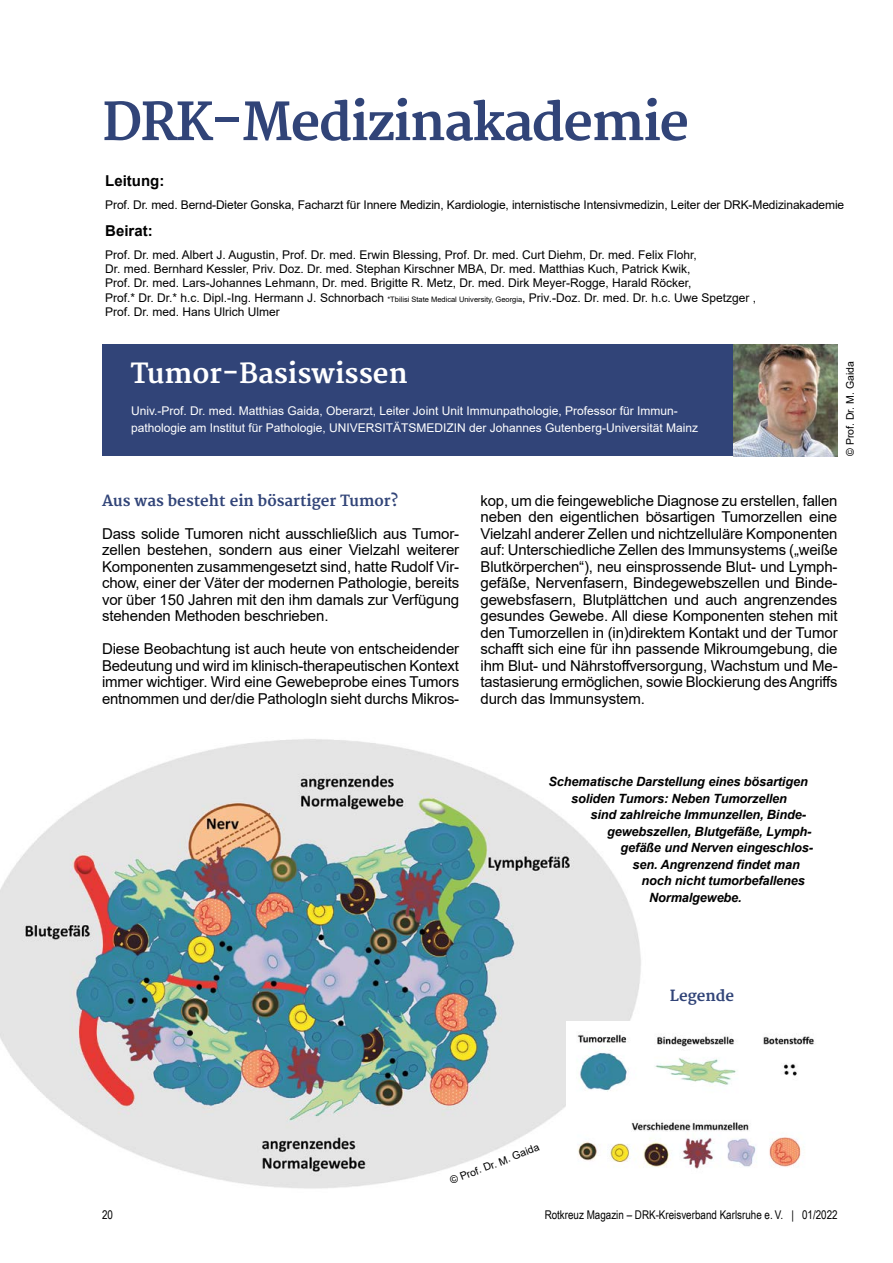
<style>
.page{position:relative;width:893px;height:1263px;background:#fff}
.page>*{position:absolute;margin:0;border:0;box-sizing:border-box;transform-origin:0 0}
.t1{font:700 51px "Merriweather";letter-spacing:-.03em;color:#314478}
.t2{font:700 27px "Merriweather";color:#fff}
.t3{font:15px/16.5px "Arial";letter-spacing:-.01em;color:#000;text-align:justify}
.t4{font:700 15px "Merriweather";color:#314478}
.t5{font:700 15px "Arial";color:#000}
.t6{font:italic 700 12.75px/16.5px "Arial";letter-spacing:-.01em;color:#000;text-align:center}
.t7{font:12px/14.4px "Arial";color:#000}
.t8{font:12px/16.5px "Arial";color:#fff}
.t9{font:12px "Arial Narrow";color:#000}
.t10{font:10.5px "Arial";color:#000}
.s1{font-size:7.5px}
</style>
<div class="page">
<div style="left:102px;top:335px;width:736px;height:121px;background:#314478"></div>
<div style="left:92px;top:163px;width:793px;height:181px;background:#fff"></div>
<img style="left:733px;top:344px;width:105px;height:112px">
<img style="left:0;top:739px;width:641px;height:450px">
<img style="left:567px;top:1021px;width:74px;height:89px">
<img style="left:567px;top:1110px;width:234px;height:73px">
<img style="left:655px;top:1036px;width:160px;height:49px">
<h1 class="t1" style="left:102px;top:92px;width:589px">DRK-Medizinakademie</h1>
<p class="t5" style="left:105px;top:170px;width:61px">Leitung:</p>
<p class="t7" style="left:105px;top:198px;width:740px">Prof. Dr. med. Bernd-Dieter Gonska, Facharzt für Innere Medizin, Kardiologie, internistische Intensivmedizin, Leiter der DRK-Medizinakademie</p>
<p class="t5" style="left:105px;top:220px;width:49px">Beirat:</p>
<p class="t7" style="left:105px;top:247px;width:652px">Prof. Dr. med. Albert J. Augustin, Prof. Dr. med. Erwin Blessing, Prof. Dr. med. Curt Diehm, Dr. med. Felix Flohr,<br>Dr. med. Bernhard Kessler, Priv. Doz. Dr. med. Stephan Kirschner MBA, Dr. med. Matthias Kuch, Patrick Kwik,<br>Prof. Dr. med. Lars-Johannes Lehmann, Dr. med. Brigitte R. Metz, Dr. med. Dirk Meyer-Rogge, Harald Röcker,<br>Prof.* Dr. Dr.* h.c. Dipl.-Ing. Hermann J. Schnorbach <span class="s1">*Tbilisi State Medical University, Georgia</span>, Priv.-Doz. Dr. med. Dr. h.c. Uwe Spetzger , Prof. Dr. med. Hans Ulrich Ulmer</p>
<h2 class="t2" style="left:130px;top:358px;width:279px">Tumor-Basiswissen</h2>
<p class="t8" style="left:131px;top:403px;width:568px">Univ.-Prof. Dr. med. Matthias Gaida, Oberarzt, Leiter Joint Unit Immunpathologie, Professor für Immun&shy;pathologie am Institut für Pathologie, UNIVERSITÄTSMEDIZIN der Johannes Gutenberg-Universität Mainz</p>
<p class="t10" style="left:843px;top:456px;width:96px;rotate:-90deg">© Prof. Dr. M. Gaida</p>
<p class="t4" style="left:102px;top:491px;width:298px">Aus was besteht ein bösartiger Tumor?</p>
<p class="t3" style="left:102px;top:525px;width:359px">Dass solide Tumoren nicht ausschließlich aus Tumor&shy;zellen bestehen, sondern aus einer Vielzahl weiterer Komponenten zusammengesetzt sind, hatte Rudolf Vir&shy;chow, einer der Väter der modernen Pathologie, bereits vor über 150 Jahren mit den ihm damals zur Verfügung stehenden Methoden beschrieben.</p>
<p class="t3" style="left:102px;top:640px;width:359px">Diese Beobachtung ist auch heute von entscheidender Bedeutung und wird im klinisch-therapeutischen Kontext immer wichtiger. Wird eine Gewebeprobe eines Tumors entnommen und der/die PathologIn sieht durchs Mikros-</p>
<p class="t3" style="left:480px;top:492px;width:359px">kop, um die feingewebliche Diagnose zu erstellen, fallen neben den eigentlichen bösartigen Tumorzellen eine Vielzahl anderer Zellen und nichtzelluläre Komponenten auf: Unterschiedliche Zellen des Immunsystems („weiße Blutkörperchen“), neu einsprossende Blut- und Lymph&shy;gefäße, Nervenfasern, Bindegewebszellen und Binde&shy;gewebsfasern, Blutplättchen und auch angrenzendes gesundes Gewebe. All diese Komponenten stehen mit den Tumorzellen in (in)direktem Kontakt und der Tumor schafft sich eine für ihn passende Mikroumgebung, die ihm Blut- und Nährstoffversorgung, Wachstum und Me&shy;tastasierung ermöglichen, sowie Blockierung des Angriffs durch das Immunsystem.</p>
<p class="t6" style="left:549px;top:774px;width:261px">Schematische Darstellung eines bösartigen soliden Tumors: Neben Tumorzellen</p>
<p class="t6" style="left:591px;top:807px;width:217px">sind zahlreiche Immunzellen, Binde-</p>
<p class="t6" style="left:607px;top:823px;width:205px">gewebszellen, Blutgefäße, Lymph-</p>
<p class="t6" style="left:621px;top:840px;width:194px">gefäße und Nerven eingeschlos-</p>
<p class="t6" style="left:633px;top:856px;width:169px">sen. Angrenzend findet man</p>
<p class="t6" style="left:642px;top:873px;width:165px">noch nicht tumorbefallenes</p>
<p class="t6" style="left:649px;top:889px;width:94px">Normalgewebe.</p>
<p class="t4" style="left:670px;top:986px;width:66px">Legende</p>
<p class="t10" style="left:448px;top:1174px;width:96px;rotate:-21deg">© Prof. Dr. M. Gaida</p>
<p class="t9" style="left:102px;top:1206px;width:12px">20</p>
<p class="t9" style="left:545px;top:1206px;width:295px">Rotkreuz Magazin – DRK-Kreisverband Karlsruhe e. V. | 01/2022</p>
</div>
